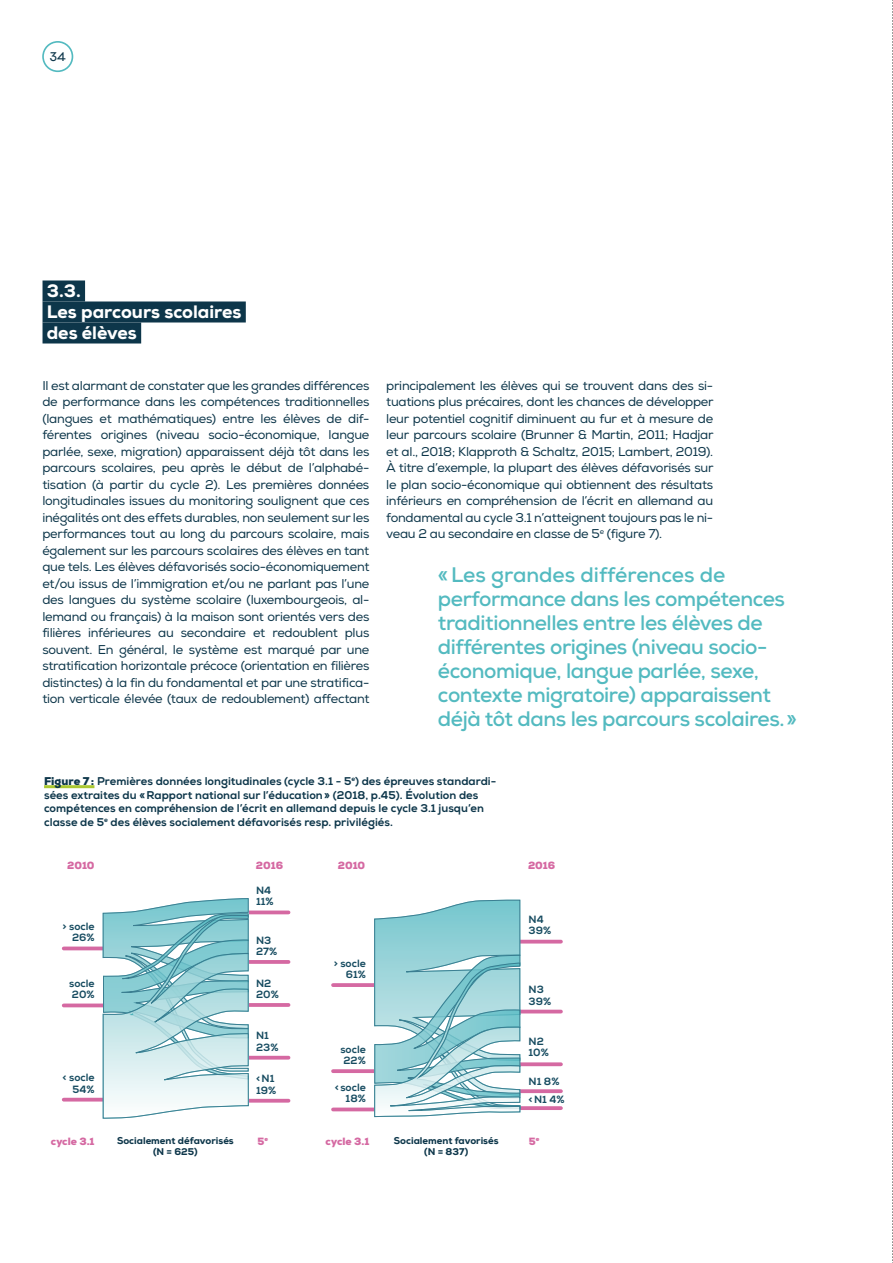
<style>
.page{position:relative;width:893px;height:1263px;background:#fff}
.page>*{position:absolute;margin:0;border:0;box-sizing:border-box;transform-origin:0 0}
.t1{font:700 21px/24px "Nexa";letter-spacing:-.02em;color:#53bac0}
.t2{font:800 18px/21px "Nexa";color:#fff}
.t3{font:12.75px/16.5px "Nexa";letter-spacing:-.02em;color:#0d364a;text-align:justify}
.t4{font:500 11.55px "Galano Classic";color:#0d364a}
.t5{font:800 11.25px/13.5px "Nexa";color:#0d364a}
.t6{font:800 10.5px/11.2px "Nexa";color:#164b60}
.t7{font:900 10.5px "Nexa";color:#d569a2}
.t8{font:800 9.75px "Nexa";color:#0d364a}
.t9{font:900 6.15px "Nexa";color:#d569a2}
.s1{font-weight:900}
</style>
<div class="page">
<div style="left:42px;top:41px;width:31px;height:31px;border:2px solid #53bac0;border-radius:50%"></div>
<svg style="left:892px;top:0;width:1px;height:1263px"></svg>
<div style="left:43px;top:280px;width:42px;height:21px;background:#0d364a"></div>
<div style="left:43px;top:301px;width:203px;height:21px;background:#0d364a"></div>
<div style="left:43px;top:322px;width:98px;height:21px;background:#0d364a"></div>
<hr style="left:44px;top:785px;width:50px;height:3px;background:#abc832">
<svg style="left:333px;top:983px;width:41px;height:4px"></svg>
<svg style="left:333px;top:1069px;width:41px;height:4px"></svg>
<svg style="left:333px;top:1107px;width:41px;height:4px"></svg>
<svg style="left:520px;top:1106px;width:41px;height:4px"></svg>
<svg style="left:520px;top:1089px;width:41px;height:4px"></svg>
<svg style="left:520px;top:1062px;width:41px;height:4px"></svg>
<hr style="left:518px;top:1010px;width:43px;height:3px;background:#d569a2">
<hr style="left:518px;top:940px;width:43px;height:3px;background:#d569a2">
<svg style="left:249px;top:910px;width:40px;height:4px"></svg>
<svg style="left:249px;top:960px;width:40px;height:4px"></svg>
<svg style="left:249px;top:1003px;width:40px;height:4px"></svg>
<hr style="left:246px;top:1056px;width:43px;height:3px;background:#d569a2">
<hr style="left:246px;top:1099px;width:43px;height:3px;background:#d569a2">
<svg style="left:64px;top:946px;width:39px;height:4px"></svg>
<svg style="left:64px;top:1003px;width:39px;height:4px"></svg>
<hr style="left:64px;top:1098px;width:42px;height:3px;background:#d569a2">
<svg style="left:374px;top:900px;width:146px;height:217px"></svg>
<svg style="left:103px;top:898px;width:146px;height:221px"></svg>
<p class="t4" style="left:50px;top:49px;width:17px">34</p>
<h2 class="t2" style="left:47px;top:280px;width:196px">3.3.<br>Les parcours scolaires des élèves</h2>
<p class="t3" style="left:42px;top:377px;width:329px">Il est alarmant de constater que les grandes différences de performance dans les compétences traditionnelles (langues et mathématiques) entre les élèves de dif&shy;férentes origines (niveau socio-économique, langue parlée, sexe, migration) apparaissent déjà tôt dans les parcours scolaires, peu après le début de l’alphabé&shy;tisation (à partir du cycle 2). Les premières données longitudinales issues du monitoring soulignent que ces inégalités ont des effets durables, non seulement sur les performances tout au long du parcours scolaire, mais également sur les parcours scolaires des élèves en tant que tels. Les élèves défavorisés socio-économiquement et/ou issus de l’immigration et/ou ne parlant pas l’une des langues du système scolaire (luxembourgeois, al&shy;lemand ou français) à la maison sont orientés vers des filières inférieures au secondaire et redoublent plus souvent. En général, le système est marqué par une stratification horizontale précoce (orientation en filières distinctes) à la fin du fondamental et par une stratifica&shy;tion verticale élevée (taux de redoublement) affectant</p>
<p class="t3" style="left:386px;top:377px;width:329px">principalement les élèves qui se trouvent dans des si&shy;tuations plus précaires, dont les chances de développer leur potentiel cognitif diminuent au fur et à mesure de leur parcours scolaire (Brunner &amp; Martin, 2011; Hadjar et al., 2018; Klapproth &amp; Schaltz, 2015; Lambert, 2019).<br>À titre d’exemple, la plupart des élèves défavorisés sur le plan socio-économique qui obtiennent des résultats inférieurs en compréhension de l’écrit en allemand au fondamental au cycle 3.1 n’atteignent toujours pas le ni&shy;veau 2 au secondaire en classe de 5<sup>e</sup> (figure 7).</p>
<p class="t1" style="left:438px;top:563px;width:360px">«Les grandes différences de performance dans les compétences traditionnelles entre les élèves de différentes origines (niveau socio&shy;économique, langue parlée, sexe, contexte migratoire) apparaissent déjà tôt dans les parcours scolaires.»</p>
<p class="t5" style="left:44px;top:775px;width:454px"><span class="s1">Figure 7:</span> Premières données longitudinales (cycle 3.1 - 5<sup>e</sup>) des épreuves standardi&shy;sées extraites du «Rapport national sur l’éducation» (2018, p.45). Évolution des compétences en compréhension de l’écrit en allemand depuis le cycle 3.1 jusqu’en classe de 5<sup>e</sup> des élèves socialement défavorisés resp. privilégiés.</p>
<p class="t7" style="left:67px;top:858px;width:29px">2010</p>
<p class="t7" style="left:256px;top:858px;width:29px">2016</p>
<p class="t7" style="left:338px;top:858px;width:29px">2010</p>
<p class="t7" style="left:528px;top:858px;width:29px">2016</p>
<p class="t6" style="left:62px;top:921px;width:34px;text-align:right">&gt; socle<br>26%</p>
<p class="t6" style="left:69px;top:978px;width:27px">socle<br>20%</p>
<p class="t6" style="left:62px;top:1072px;width:34px;text-align:right">&lt; socle<br>54%</p>
<p class="t7" style="left:51px;top:1134px;width:45px">cycle 3.1</p>
<p class="t6" style="left:256px;top:885px;width:19px">N4<br>11%</p>
<p class="t6" style="left:256px;top:934px;width:23px">N3<br>27%</p>
<p class="t6" style="left:256px;top:977px;width:24px">N2<br>20%</p>
<p class="t6" style="left:256px;top:1030px;width:24px">N1<br>23%</p>
<p class="t6" style="left:256px;top:1073px;width:22px">&lt;N1<br>19%</p>
<p class="t8" style="left:117px;top:1134px;width:118px">Socialement défavorisés</p>
<p class="t9" style="left:264px;top:1135px;width:5px">e</p>
<p class="t8" style="left:153px;top:1146px;width:46px">(N = 625)</p>
<p class="t7" style="left:257px;top:1134px;width:8px">5</p>
<p class="t6" style="left:334px;top:958px;width:34px;text-align:right">&gt; socle<br>61%</p>
<p class="t6" style="left:529px;top:913px;width:24px">N4<br>39%</p>
<p class="t6" style="left:529px;top:984px;width:24px">N3<br>39%</p>
<p class="t6" style="left:529px;top:1036px;width:22px">N2<br>10%</p>
<p class="t6" style="left:340px;top:1044px;width:27px">socle<br>22%</p>
<p class="t6" style="left:335px;top:1082px;width:32px;text-align:right">&lt; socle<br>18%</p>
<p class="t6" style="left:529px;top:1094px;width:38px">&lt;N1 4%</p>
<p class="t6" style="left:529px;top:1076px;width:32px">N1 8%</p>
<p class="t7" style="left:326px;top:1134px;width:45px">cycle 3.1</p>
<p class="t8" style="left:394px;top:1134px;width:106px">Socialement favorisés</p>
<p class="t9" style="left:536px;top:1135px;width:5px">e</p>
<p class="t8" style="left:424px;top:1146px;width:46px">(N = 837)</p>
<p class="t7" style="left:529px;top:1134px;width:8px">5</p>
</div>
